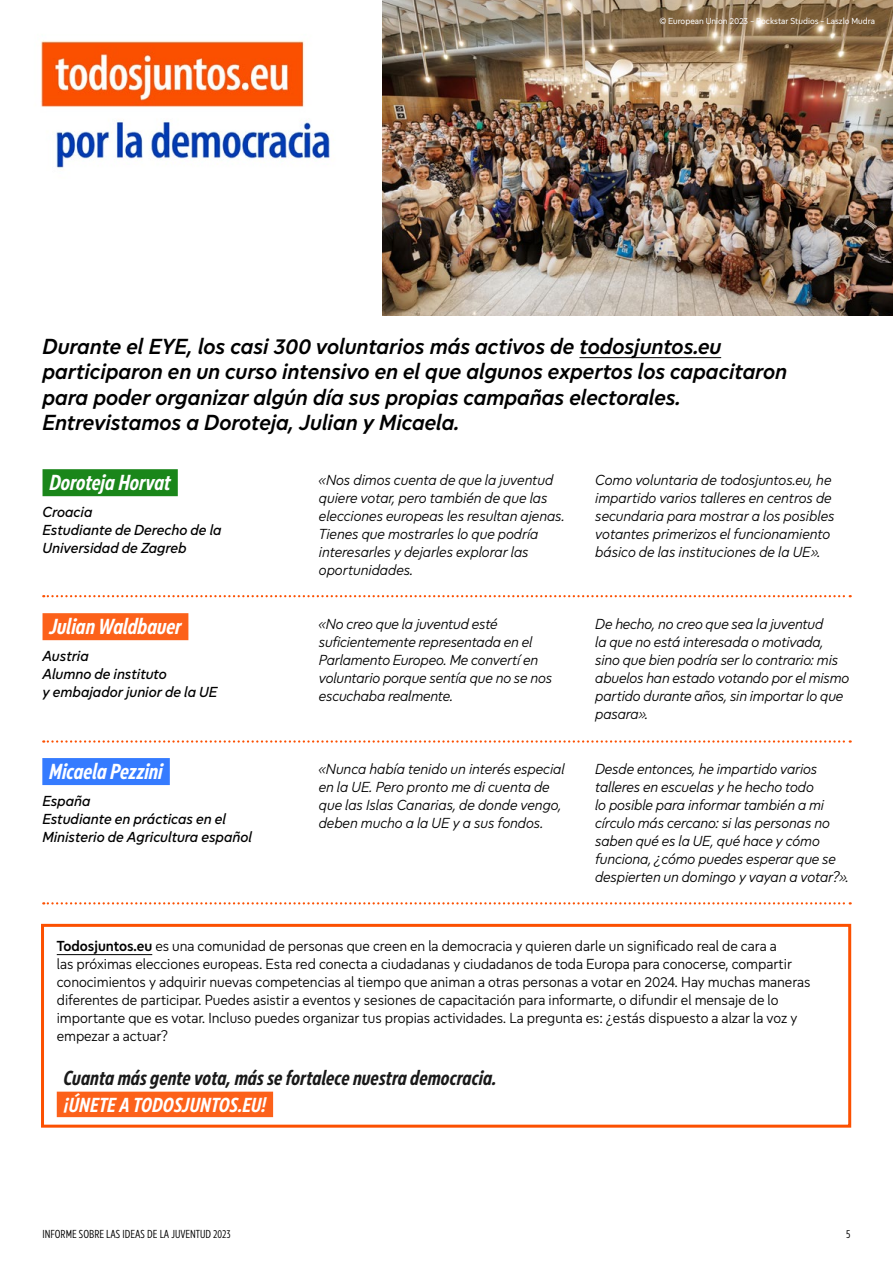
<style>
.page{position:relative;width:893px;height:1263px;background:#fff}
.page>*{position:absolute;margin:0;border:0;box-sizing:border-box;transform-origin:0 0}
.t1{font:italic 600 22.5px/25.5px "Europea Eco";color:#000}
.t2{font:italic 700 22.5px "Europea Narrow";color:#fff}
.t3{font:italic 700 21px "Europea Narrow";letter-spacing:.005em;color:#1a1a1a}
.t4{font:italic 700 21px "Europea Narrow";letter-spacing:.005em;color:#fff}
.t5{font:italic 300 15px/18px "Europea Eco";letter-spacing:-.005em;color:#000}
.t6{font:300 15px/18px "Europea Eco";color:#000}
.t7{font:italic 500 15px/18px "Europea Eco";color:#000}
.t8{font:300 12px "Europea Narrow";color:#000}
.t9{font:9px "Europea Eco";color:#fff}
.s1{font-weight:600}
</style>
<div class="page">
<img style="left:383px;top:0;width:510px;height:316px">
<hr style="left:579px;top:357px;width:142px;height:1px;background:#000">
<hr style="left:57px;top:954px;width:95px;height:1px;background:#000">
<div style="left:57px;top:1092px;width:216px;height:25px;background:#fc611a"></div>
<div style="left:41px;top:924px;width:810px;height:204px;border:3px solid #fc5000"></div>
<div style="left:43px;top:469px;width:135px;height:27px;background:#1a861a"></div>
<div style="left:43px;top:613px;width:145px;height:27px;background:#fc611a"></div>
<div style="left:42px;top:758px;width:128px;height:27px;background:#357bff"></div>
<svg style="left:43px;top:595px;width:808px;height:2px"></svg>
<svg style="left:43px;top:740px;width:808px;height:3px"></svg>
<svg style="left:43px;top:902px;width:808px;height:2px"></svg>
<img style="left:41px;top:40px;width:289px;height:128px">
<p class="t9" style="left:659px;top:14px;width:217px">© European Union 2023 - Rockstar Studios - Laszlo Mudra</p>
<p class="t1" style="left:43px;top:332px;width:746px">Durante el EYE, los casi 300 voluntarios más activos de todosjuntos.eu participaron en un curso intensivo en el que algunos expertos los capacitaron para poder organizar algún día sus propias campañas electorales.<br>Entrevistamos a Doroteja, Julian y Micaela.</p>
<h1 class="t2" style="left:49px;top:466px;width:123px">Doroteja Horvat</h1>
<p class="t7" style="left:43px;top:502px;width:181px">Croacia<br>Estudiante de Derecho de la<br>Universidad de Zagreb</p>
<h1 class="t2" style="left:49px;top:610px;width:134px">Julian Waldbauer</h1>
<p class="t7" style="left:43px;top:646px;width:177px">Austria<br>Alumno de instituto<br>y embajador junior de la UE</p>
<h1 class="t2" style="left:49px;top:755px;width:115px">Micaela Pezzini</h1>
<p class="t7" style="left:42px;top:790px;width:211px">España<br>Estudiante en prácticas en el<br>Ministerio de Agricultura español</p>
<p class="t5" style="left:319px;top:470px;width:248px">«Nos dimos cuenta de que la juventud quiere votar, pero también de que las elecciones europeas les resultan ajenas.<br>Tienes que mostrarles lo que podría interesarles y dejarles explorar las oportunidades.</p>
<p class="t5" style="left:595px;top:470px;width:241px">Como voluntaria de todosjuntos.eu, he impartido varios talleres en centros de secundaria para mostrar a los posibles votantes primerizos el funcionamiento básico de las instituciones de la UE».</p>
<p class="t5" style="left:319px;top:614px;width:235px">«No creo que la juventud esté suficientemente representada en el<br>Parlamento Europeo. Me convertí en voluntario porque sentía que no se nos escuchaba realmente.</p>
<p class="t5" style="left:595px;top:614px;width:255px">De hecho, no creo que sea la juventud<br>la que no está interesada o motivada, sino que bien podría ser lo contrario: mis abuelos han estado votando por el mismo partido durante años, sin importar lo que pasara».</p>
<p class="t5" style="left:319px;top:758px;width:248px">«Nunca había tenido un interés especial en la UE. Pero pronto me di cuenta de que las Islas Canarias, de donde vengo, deben mucho a la UE y a sus fondos.</p>
<p class="t5" style="left:595px;top:758px;width:255px">Desde entonces, he impartido varios talleres en escuelas y he hecho todo<br>lo posible para informar también a mi círculo más cercano: si las personas no saben qué es la UE, qué hace y cómo funciona, ¿cómo puedes esperar que se despierten un domingo y vayan a votar?».</p>
<p class="t6" style="left:57px;top:936px;width:755px"><span class="s1">Todosjuntos.eu</span> es una comunidad de personas que creen en la democracia y quieren darle un significado real de cara a<br>las próximas elecciones europeas. Esta red conecta a ciudadanas y ciudadanos de toda Europa para conocerse, compartir conocimientos y adquirir nuevas competencias al tiempo que animan a otras personas a votar en 2024. Hay muchas maneras diferentes de participar. Puedes asistir a eventos y sesiones de capacitación para informarte, o difundir el mensaje de lo importante que es votar. Incluso puedes organizar tus propias actividades. La pregunta es: ¿estás dispuesto a alzar la voz y empezar a actuar?</p>
<h2 class="t3" style="left:63px;top:1062px;width:435px">Cuanta más gente vota, más se fortalece nuestra democracia.</h2>
<h2 class="t4" style="left:63px;top:1089px;width:204px">¡ÚNETE A TODOSJUNTOS.EU!</h2>
<p class="t8" style="left:43px;top:1225px;width:190px">INFORME SOBRE LAS IDEAS DE LA JUVENTUD 2023</p>
<p class="t8" style="left:846px;top:1225px;width:6px">5</p>
</div>
